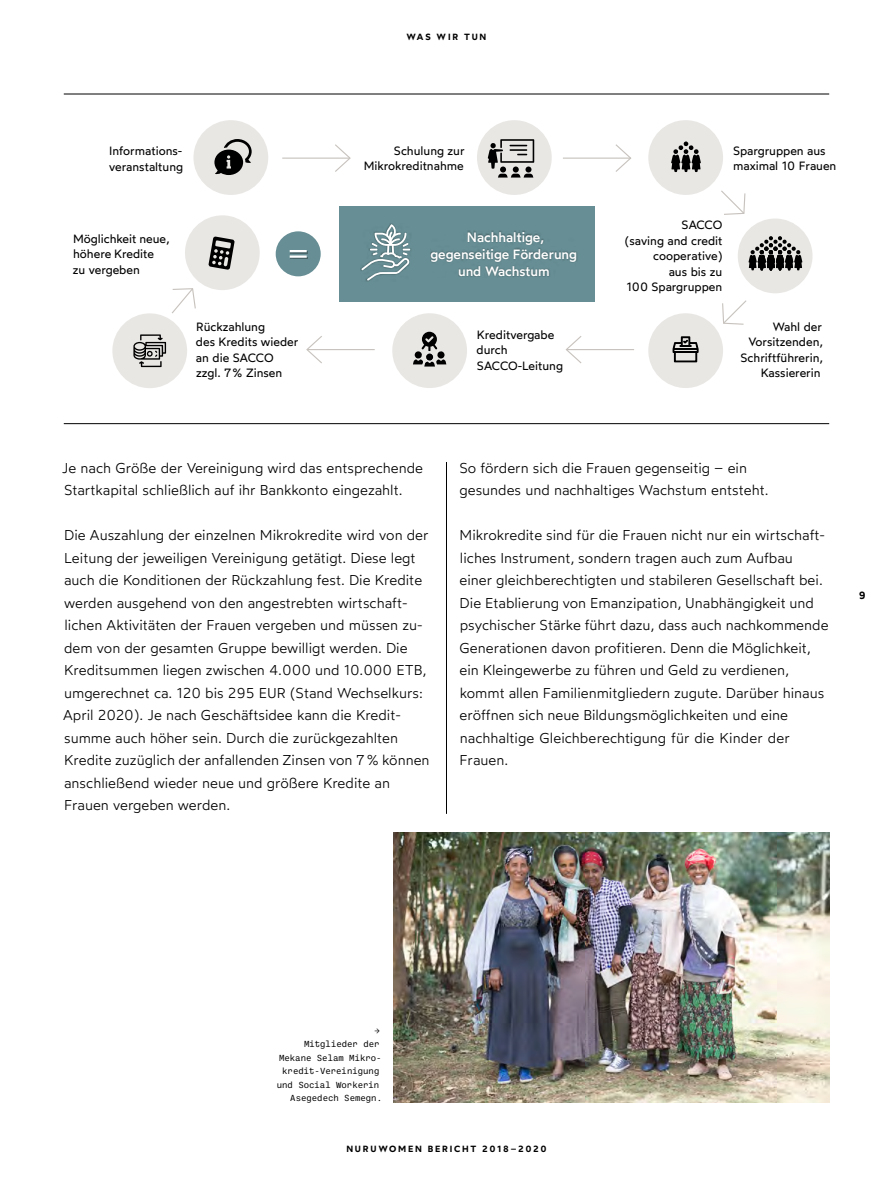
<style>
.page{position:relative;width:893px;height:1191px;background:#fff}
.page>*{position:absolute;margin:0;border:0;box-sizing:border-box;transform-origin:0 0}
.Lauf_9_5_15{font:300 14.25px/22.5px "Wotfard";color:#000}
.Lauf_9_5_15-2{font:500 13.5px/17.4px "Wotfard";color:#fff;text-align:center}
.Lauf_9_5_15-3{font:12px/15.5px "Wotfard";color:#000}
.t1{font:600 10.5px "Wotfard";color:#000}
.t2{font:9px "Ballinger Mono";color:#000}
.t3{font:600 9px "Wotfard";letter-spacing:.2em;color:#000}
</style>
<div class="page">
<hr style="left:446px;top:462px;width:1px;height:352px;background:#000">
<img style="left:393px;top:832px;width:436px;height:270px">
<div style="left:339px;top:206px;width:256px;height:96px;background:#668e94"></div>
<hr style="left:282px;top:158px;width:68px;height:1px;background:#c7c2bd">
<svg style="left:334px;top:144px;width:17px;height:28px"></svg>
<hr style="left:563px;top:158px;width:68px;height:1px;background:#c7c2bd">
<svg style="left:614px;top:144px;width:18px;height:28px"></svg>
<svg style="left:721px;top:190px;width:25px;height:25px"></svg>
<svg style="left:722px;top:300px;width:25px;height:25px"></svg>
<svg style="left:172px;top:288px;width:24px;height:26px"></svg>
<hr style="left:566px;top:349px;width:68px;height:1px;background:#c7c2bd">
<svg style="left:565px;top:336px;width:18px;height:28px"></svg>
<hr style="left:307px;top:349px;width:68px;height:1px;background:#c7c2bd">
<svg style="left:306px;top:336px;width:17px;height:28px"></svg>
<div style="left:276px;top:231px;width:45px;height:45px;background:#668e94;border-radius:50%"></div>
<div style="left:289px;top:249px;width:19px;height:10px;background:#000;opacity:.33"></div>
<hr style="left:290px;top:255px;width:17px;height:3px;background:#fff">
<svg style="left:290px;top:250px;width:17px;height:2px"></svg>
<div style="left:430px;top:230px;width:148px;height:47px;background:#000;opacity:.33"></div>
<div style="left:360px;top:223px;width:51px;height:59px;background:#000;opacity:.33"></div>
<svg style="left:361px;top:224px;width:49px;height:56px"></svg>
<div style="left:112px;top:313px;width:75px;height:75px;background:#e9e7e4;border-radius:50%"></div>
<div style="left:185px;top:215px;width:75px;height:75px;background:#e9e7e4;border-radius:50%"></div>
<div style="left:193px;top:120px;width:75px;height:75px;background:#e9e7e4;border-radius:50%"></div>
<svg style="left:477px;top:120px;width:75px;height:75px;fill:#e9e7e4"></svg>
<div style="left:648px;top:120px;width:75px;height:75px;background:#e9e7e4;border-radius:50%"></div>
<svg style="left:738px;top:218px;width:74px;height:75px;fill:#e9e7e4"></svg>
<div style="left:392px;top:313px;width:75px;height:75px;background:#e9e7e4;border-radius:50%"></div>
<div style="left:648px;top:313px;width:75px;height:75px;background:#e9e7e4;border-radius:50%"></div>
<svg style="left:673px;top:336px;width:25px;height:26px"></svg>
<hr style="left:64px;top:423px;width:765px;height:1px;background:#000">
<hr style="left:64px;top:94px;width:765px;height:1px;background:#000">
<svg style="left:214px;top:139px;width:38px;height:36px"></svg>
<svg style="left:133px;top:334px;width:33px;height:33px"></svg>
<p class="t3" style="left:407px;top:31px;width:81px">WAS WIR TUN</p>
<p class="Lauf_9_5_15-3" style="left:109px;top:143px;width:75px">Informations-- veranstaltung</p>
<p class="Lauf_9_5_15-3" style="left:364px;top:143px;width:102px;text-align:right">Schulung zur<br>Mikrokreditnahme</p>
<p class="Lauf_9_5_15-3" style="left:73px;top:231px;width:98px">Möglichkeit neue, höhere Kredite<br>zu vergeben</p>
<p class="Lauf_9_5_15-3" style="left:196px;top:318px;width:104px">Rückzahlung<br>des Kredits wieder an die SACCO zzgl. 7% Zinsen</p>
<p class="Lauf_9_5_15-2" style="left:430px;top:228px;width:148px">Nachhaltige, gegenseitige Förderung und Wachstum</p>
<p class="Lauf_9_5_15-3" style="left:477px;top:326px;width:88px">Kreditvergabe durch<br>SACCO-Leitung</p>
<p class="Lauf_9_5_15-3" style="left:733px;top:143px;width:105px">Spargruppen aus maximal 10 Frauen</p>
<p class="Lauf_9_5_15-3" style="left:625px;top:217px;width:99px;text-align:right">SACCO<br>(saving and credit cooperative)<br>aus bis zu<br>100 Spargruppen</p>
<p class="Lauf_9_5_15-3" style="left:741px;top:318px;width:84px;text-align:right">Wahl der<br>Vorsitzenden,<br>Schriftführerin,<br>Kassiererin</p>
<p class="Lauf_9_5_15" style="left:62px;top:456px;width:363px">Je nach Größe der Vereinigung wird das entsprechende<br>Startkapital schließlich auf ihr Bankkonto eingezahlt.</p>
<p class="Lauf_9_5_15" style="left:63px;top:523px;width:368px">Die Auszahlung der einzelnen Mikrokredite wird von der Leitung der jeweiligen Vereinigung getätigt. Diese legt auch die Konditionen der Rückzahlung fest. Die Kredite werden ausgehend von den angestrebten wirtschaft&shy;lichen Aktivitäten der Frauen vergeben und müssen zu&shy;dem von der gesamten Gruppe bewilligt werden. Die Kreditsummen liegen zwischen 4.000 und 10.000 ETB, umgerechnet ca. 120 bis 295 EUR (Stand Wechselkurs:<br>April 2020). Je nach Geschäftsidee kann die Kredit&shy;summe auch höher sein. Durch die zurückgezahlten Kredite zuzüglich der anfallenden Zinsen von 7% können anschließend wieder neue und größere Kredite an Frauen vergeben werden.</p>
<p class="Lauf_9_5_15" style="left:459px;top:456px;width:311px">So fördern sich die Frauen gegenseitig – ein gesundes und nachhaltiges Wachstum entsteht.</p>
<p class="Lauf_9_5_15" style="left:459px;top:523px;width:371px">Mikrokredite sind für die Frauen nicht nur ein wirtschaft&shy;liches Instrument, sondern tragen auch zum Aufbau einer gleichberechtigten und stabileren Gesellschaft bei.<br>Die Etablierung von Emanzipation, Unabhängigkeit und psychischer Stärke führt dazu, dass auch nachkommende Generationen davon profitieren. Denn die Möglichkeit, ein Kleingewerbe zu führen und Geld zu verdienen, kommt allen Familienmitgliedern zugute. Darüber hinaus eröffnen sich neue Bildungsmöglichkeiten und eine nachhaltige Gleichberechtigung für die Kinder der Frauen.</p>
<p class="t1" style="left:859px;top:589px;width:8px">9</p>
<p class="t2" style="left:375px;top:1025px;width:7px">→</p>
<p class="t2" style="left:304px;top:1039px;width:77px">Mitglieder der</p>
<p class="t2" style="left:279px;top:1052px;width:104px">Mekane Selam Mikro-</p>
<p class="t2" style="left:282px;top:1066px;width:99px">kredit- Vereinigung</p>
<p class="t2" style="left:277px;top:1079px;width:104px">und Social Workerin</p>
<p class="t2" style="left:290px;top:1093px;width:93px">Asegedech Semegn.</p>
<p class="t3" style="left:346px;top:1143px;width:202px">NURUWOMEN BERICHT 2018–2020</p>
</div>
